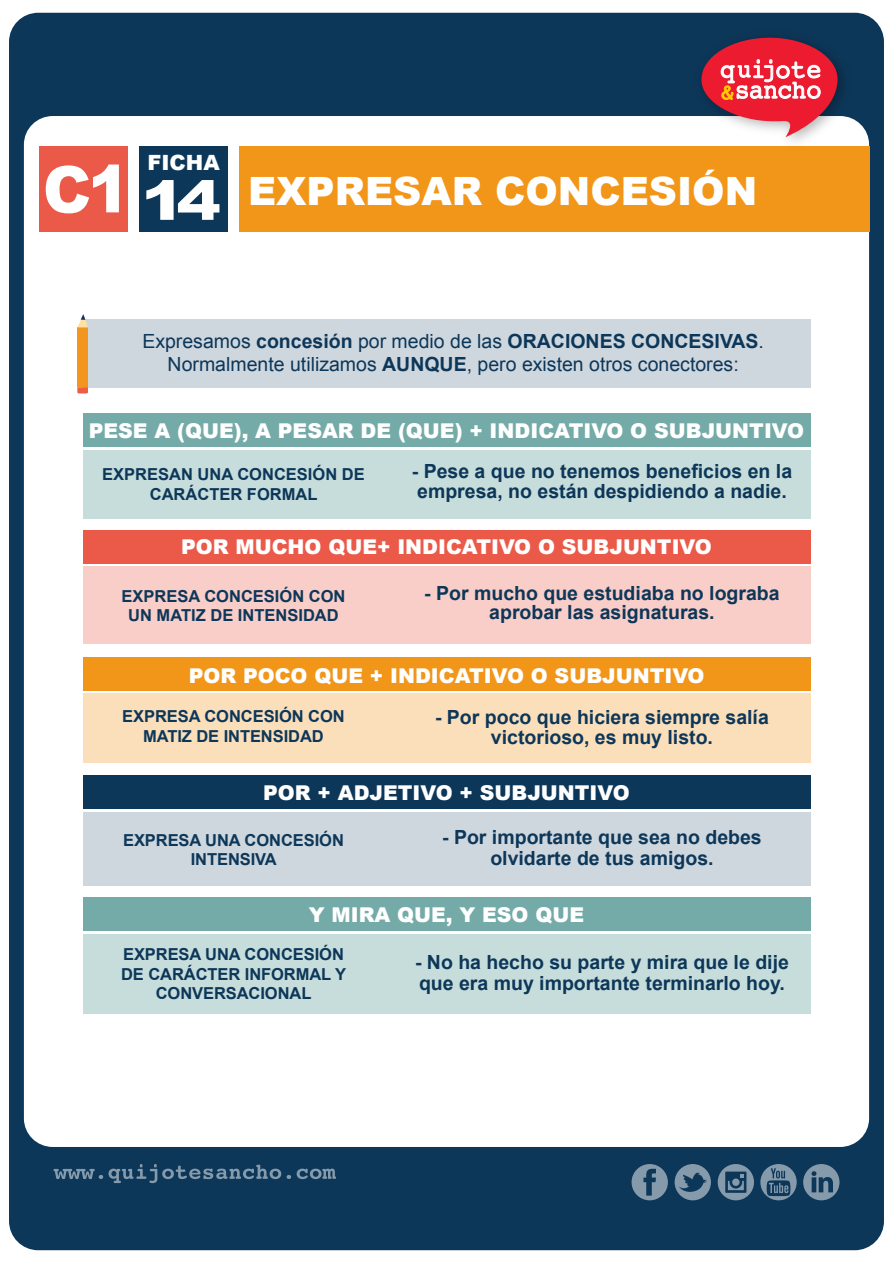
<style>
.page{position:relative;width:893px;height:1263px;background:#fff}
.page>*{position:absolute;margin:0;border:0;box-sizing:border-box;transform-origin:0 0}
.t1{font:900 64.8px "Arial";color:#fff;scale:.96 1}
.t2{font:900 54.75px "Arial";color:#fff;scale:1.21 1}
.t3{font:900 39px "Arial";color:#fff}
.t4{font:900 21px "Arial";color:#fff}
.t5{font:900 20.4px "Arial";color:#fff}
.t6{font:700 19.5px/19.5px "Arial";color:#0d3759;text-align:center}
.t7{font:19.5px/23.4px "Arial";color:#0d3759;text-align:center}
.t8{font:700 16.5px/19.5px "Arial";letter-spacing:-.005em;color:#0d3759;text-align:center}
.s1{font-size:65.7px}
.s2{font-weight:700}
</style>
<div class="page">
<div style="left:9px;top:13px;width:875px;height:1237px;background:#0d3759;border-radius:29px"></div>
<div style="left:24px;top:116px;width:845px;height:1031px;background:#fff;border-radius:29px"></div>
<div style="left:83px;top:566px;width:727px;height:78px;background:#f9cdc8"></div>
<div style="left:139px;top:146px;width:89px;height:86px;background:#0d3759"></div>
<div style="left:239px;top:146px;width:630px;height:86px;background:#f29619"></div>
<div style="left:39px;top:146px;width:89px;height:86px;background:#eb5949"></div>
<div style="left:83px;top:450px;width:727px;height:68px;background:#c7dddc"></div>
<div style="left:83px;top:413px;width:727px;height:34px;background:#74aba8"></div>
<div style="left:83px;top:319px;width:727px;height:68px;background:#cfd7de"></div>
<div style="left:83px;top:934px;width:727px;height:79px;background:#c7dddc"></div>
<div style="left:83px;top:897px;width:727px;height:34px;background:#74aba8"></div>
<div style="left:83px;top:530px;width:727px;height:34px;background:#eb5949"></div>
<div style="left:83px;top:693px;width:727px;height:70px;background:#fbdfba"></div>
<div style="left:83px;top:657px;width:727px;height:33px;background:#f29619"></div>
<div style="left:83px;top:812px;width:727px;height:73px;background:#cfd7de"></div>
<div style="left:83px;top:775px;width:727px;height:34px;background:#0d3759"></div>
<div style="left:77px;top:327px;width:11px;height:60px;background:#f29620"></div>
<svg style="left:77px;top:314px;width:11px;height:13px"></svg>
<svg style="left:77px;top:387px;width:11px;height:6px"></svg>
<svg style="left:675px;top:1164px;width:36px;height:36px"></svg>
<svg style="left:632px;top:1164px;width:36px;height:36px"></svg>
<svg style="left:718px;top:1164px;width:36px;height:36px"></svg>
<svg style="left:732px;top:1178px;width:8px;height:8px"></svg>
<svg style="left:760px;top:1164px;width:37px;height:36px"></svg>
<svg style="left:803px;top:1164px;width:36px;height:36px"></svg>
<svg style="left:53px;top:1169px;width:50px;height:10px"></svg>
<svg style="left:109px;top:1164px;width:172px;height:19px"></svg>
<svg style="left:287px;top:1175px;width:4px;height:4px"></svg>
<svg style="left:297px;top:1168px;width:39px;height:11px"></svg>
<img style="left:763px;top:37px;width:94px;height:105px">
<svg style="left:701px;top:38px;width:137px;height:99px"></svg>
<p class="t4" style="left:147px;top:147px;width:74px">FICHA</p>
<h2 class="t2" style="left:141px;top:161px;width:67px">14</h2>
<h1 class="t1" style="left:43px;top:142px;width:92px">C<span class="s1">1</span></h1>
<h3 class="t3" style="left:248px;top:162px;width:511px">EXPRESAR CONCESIÓN</h3>
<p class="t7" style="left:142px;top:330px;width:623px">Expresamos <span class="s2">concesión</span> por medio de las <span class="s2">ORACIONES CONCESIVAS</span>.<br>Normalmente utilizamos <span class="s2">AUNQUE</span>, pero existen otros conectores:</p>
<p class="t5" style="left:89px;top:415px;width:717px">PESE A (QUE), A PESAR DE (QUE) + INDICATIVO O SUBJUNTIVO</p>
<p class="t8" style="left:102px;top:465px;width:264px">EXPRESAN UNA CONCESIÓN DE<br>CARÁCTER FORMAL</p>
<p class="t6" style="left:412px;top:462px;width:382px;text-align:left">- Pese a que no tenemos beneficios en la empresa, no están despidiendo a nadie.</p>
<p class="t5" style="left:181px;top:532px;width:532px">POR MUCHO QUE+ INDICATIVO O SUBJUNTIVO</p>
<p class="t8" style="left:121px;top:586px;width:226px">EXPRESA CONCESIÓN CON<br>UN MATIZ DE INTENSIDAD</p>
<p class="t6" style="left:424px;top:584px;width:357px">- Por mucho que estudiaba no lograba aprobar las asignaturas.</p>
<p class="t5" style="left:189px;top:660px;width:517px">POR POCO QUE + INDICATIVO O SUBJUNTIVO</p>
<p class="t8" style="left:122px;top:707px;width:224px">EXPRESA CONCESIÓN CON<br>MATIZ DE INTENSIDAD</p>
<p class="t6" style="left:435px;top:708px;width:335px">- Por poco que hiciera siempre salía victorioso, es muy listo.</p>
<p class="t5" style="left:263px;top:778px;width:368px">POR + ADJETIVO + SUBJUNTIVO</p>
<p class="t8" style="left:123px;top:831px;width:222px">EXPRESA UNA CONCESIÓN<br>INTENSIVA</p>
<p class="t6" style="left:442px;top:827px;width:321px;line-height:21px">- Por importante que sea no debes olvidarte de tus amigos.</p>
<p class="t5" style="left:309px;top:900px;width:277px">Y MIRA QUE, Y ESO QUE</p>
<p class="t8" style="left:121px;top:945px;width:226px">EXPRESA UNA CONCESIÓN<br>DE CARÁCTER INFORMAL Y<br>CONVERSACIONAL</p>
<p class="t6" style="left:415px;top:953px;width:375px;line-height:21px;text-align:left">- No ha hecho su parte y mira que le dije que era muy importante terminarlo hoy.</p>
</div>
